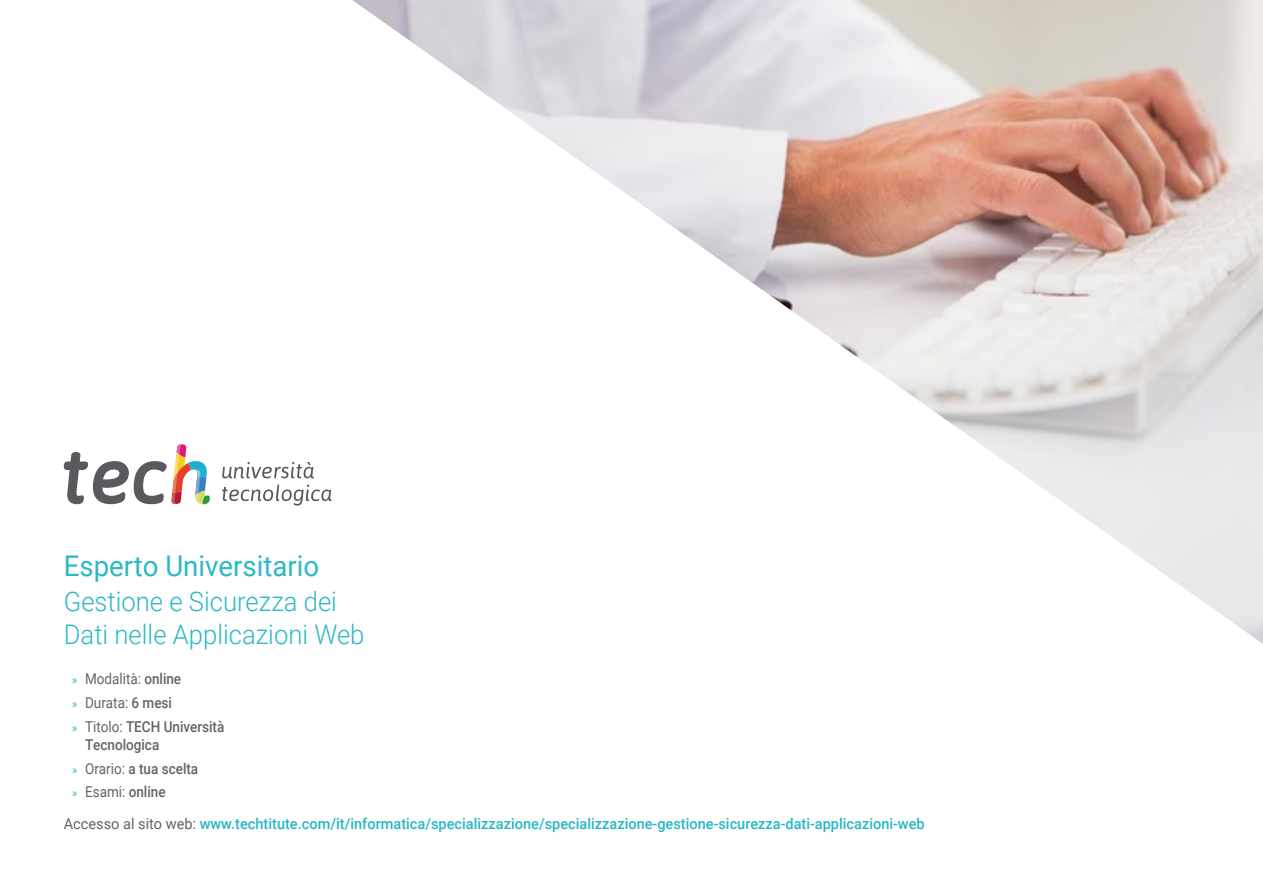
<style>
.page{position:relative;width:1263px;height:893px;background:#fff}
.page>*{position:absolute;margin:0;border:0;box-sizing:border-box;transform-origin:0 0}
.t1{font:28.5px "Roboto";color:#2db8c5}
.t2{font:300 27px/33px "Roboto";color:#2db8c5;scale:.95 1}
.t3{font:500 15px "Roboto";color:#27b7c4}
.t4{font:500 15px/23.7px "Roboto";color:#61646a;scale:.9 1}
.s1{font-weight:400;font-size:12px;color:#2db8c5}
.s2{font-weight:400}
.s3{font-weight:400;color:#61646a}
</style>
<div class="page">
<img style="left:352px;top:0;width:911px;height:644px">
<svg style="left:222px;top:462px;width:92px;height:16px"></svg>
<svg style="left:222px;top:485px;width:110px;height:21px"></svg>
<svg style="left:64px;top:444px;width:146px;height:60px"></svg>
<h1 class="t1" style="left:64px;top:546px;width:257px">Esperto Universitario</h1>
<h2 class="t2" style="left:64px;top:584px;width:318px">Gestione e Sicurezza dei<br>Dati nelle Applicazioni Web</h2>
<p class="t4" style="left:72px;top:667px;width:170px"><span class="s1">»</span> <span class="s2">Modalità:</span> online<br><span class="s1">»</span> <span class="s2">Durata:</span> 6 mesi<br><span class="s1">»</span> <span class="s2">Titolo:</span> TECH Università</p>
<p class="t4" style="left:72px;top:732px;width:141px;text-indent:13px">Tecnologica<br><span class="s1">»</span> <span class="s2">Orario:</span> a tua scelta <span class="s1">»</span> <span class="s2">Esami:</span> online</p>
<p class="t3" style="left:64px;top:813px;width:862px"><span class="s3">Accesso al sito web:</span> www.techtitute.com/it/informatica/specializzazione/specializzazione-gestione-sicurezza-dati-applicazioni-web</p>
</div>
